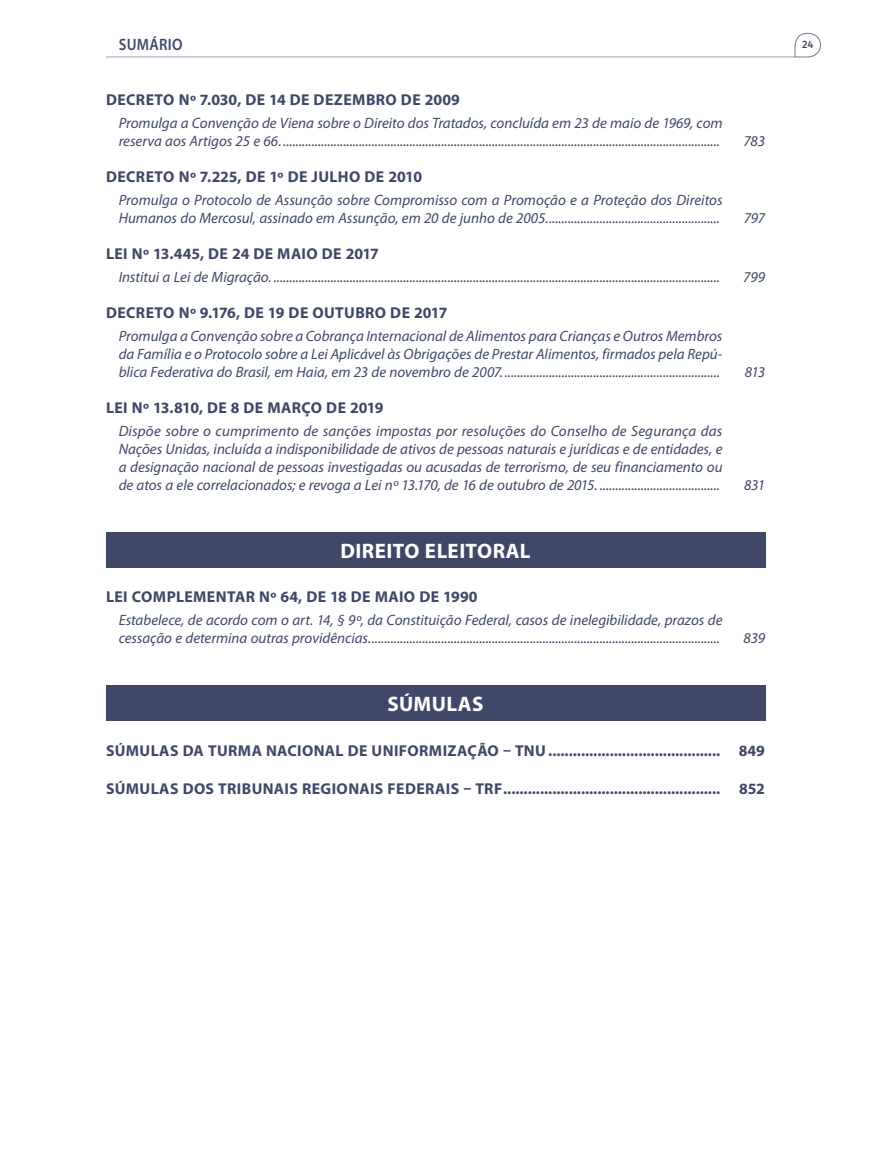
<style>
.page{position:relative;width:871px;height:1169px;background:#fff}
.page>*{position:absolute;margin:0;border:0;box-sizing:border-box;transform-origin:0 0}
.t1{font:700 21px "Myriad Pro";letter-spacing:.02em;color:#fff}
.t2{font:600 16.5px "Myriad Pro";color:#3f4967;scale:.9 1}
.t3{font:700 15.75px "Myriad Pro";letter-spacing:.02em;color:#3f4967}
.t4{font:italic 15px/18px "Myriad Pro";letter-spacing:-.005em;color:#3f4967}
.t5{font:500 10.65px "Fira Sans";color:#3f4967}
</style>
<div class="page">
<hr style="left:106px;top:57px;width:689px;height:1px;background:#9c9fb0">
<svg style="left:795px;top:33px;width:26px;height:24px"></svg>
<div style="left:106px;top:531px;width:659px;height:36px;background:#3f4967"></div>
<div style="left:106px;top:685px;width:659px;height:35px;background:#3f4967"></div>
<p class="t2" style="left:119px;top:34px;width:54px">SUMÁRIO</p>
<p class="t5" style="left:802px;top:37px;width:13px">24</p>
<p class="t3" style="left:106px;top:89px;width:355px">DECRETO Nº 7.030, DE 14 DE DEZEMBRO DE 2009</p>
<p class="t4" style="left:119px;top:114px;width:605px">Promulga a Convenção de Viena sobre o Direito dos Tratados, concluída em 23 de maio de 1969, com reserva aos Artigos 25 e 66. ..........................................................................................................................................</p>
<p class="t3" style="left:106px;top:166px;width:317px">DECRETO Nº 7.225, DE 1º DE JULHO DE 2010</p>
<p class="t4" style="left:119px;top:191px;width:605px">Promulga o Protocolo de Assunção sobre Compromisso com a Promoção e a Proteção dos Direitos<br>Humanos do Mercosul, assinado em Assunção, em 20 de junho de 2005.......................................................</p>
<p class="t4" style="left:743px;top:132px;width:23px">783</p>
<p class="t4" style="left:744px;top:209px;width:23px">797</p>
<p class="t3" style="left:106px;top:243px;width:274px">LEI Nº 13.445, DE 24 DE MAIO DE 2017</p>
<p class="t4" style="left:119px;top:268px;width:603px">Institui a Lei de Migração. .............................................................................................................................................</p>
<p class="t4" style="left:743px;top:268px;width:23px">799</p>
<p class="t3" style="left:106px;top:302px;width:343px">DECRETO Nº 9.176, DE 19 DE OUTUBRO DE 2017</p>
<p class="t4" style="left:119px;top:327px;width:605px;text-align:justify">Promulga a Convenção sobre a Cobrança Internacional de Alimentos para Crianças e Outros Membros da Família e o Protocolo sobre a Lei Aplicável às Obrigações de Prestar Alimentos, firmados pela Repú&shy;blica Federativa do Brasil, em Haia, em 23 de novembro de 2007. ....................................................................</p>
<p class="t4" style="left:745px;top:363px;width:22px">813</p>
<p class="t3" style="left:106px;top:397px;width:279px">LEI Nº 13.810, DE 8 DE MARÇO DE 2019</p>
<p class="t4" style="left:119px;top:422px;width:605px;text-align:justify">Dispõe sobre o cumprimento de sanções impostas por resoluções do Conselho de Segurança das Nações Unidas, incluída a indisponibilidade de ativos de pessoas naturais e jurídicas e de entidades, e a designação nacional de pessoas investigadas ou acusadas de terrorismo, de seu financiamento ou de atos a ele correlacionados; e revoga a Lei nº 13.170, de 16 de outubro de 2015. ......................................</p>
<p class="t1" style="left:340px;top:537px;width:192px">DIREITO ELEITORAL</p>
<p class="t3" style="left:106px;top:587px;width:373px">LEI COMPLEMENTAR Nº 64, DE 18 DE MAIO DE 1990</p>
<p class="t4" style="left:119px;top:612px;width:605px">Estabelece, de acordo com o art. 14, § 9º, da Constituição Federal, casos de inelegibilidade, prazos de cessação e determina outras providências...............................................................................................................</p>
<p class="t4" style="left:744px;top:476px;width:22px">831</p>
<p class="t4" style="left:743px;top:630px;width:23px">839</p>
<p class="t1" style="left:388px;top:690px;width:97px">SÚMULAS</p>
<p class="t3" style="left:106px;top:740px;width:660px">SÚMULAS DA TURMA NACIONAL DE UNIFORMIZAÇÃO – TNU.......................................... 849</p>
<p class="t3" style="left:106px;top:778px;width:660px">SÚMULAS DOS TRIBUNAIS REGIONAIS FEDERAIS – TRF..................................................... 852</p>
</div>
